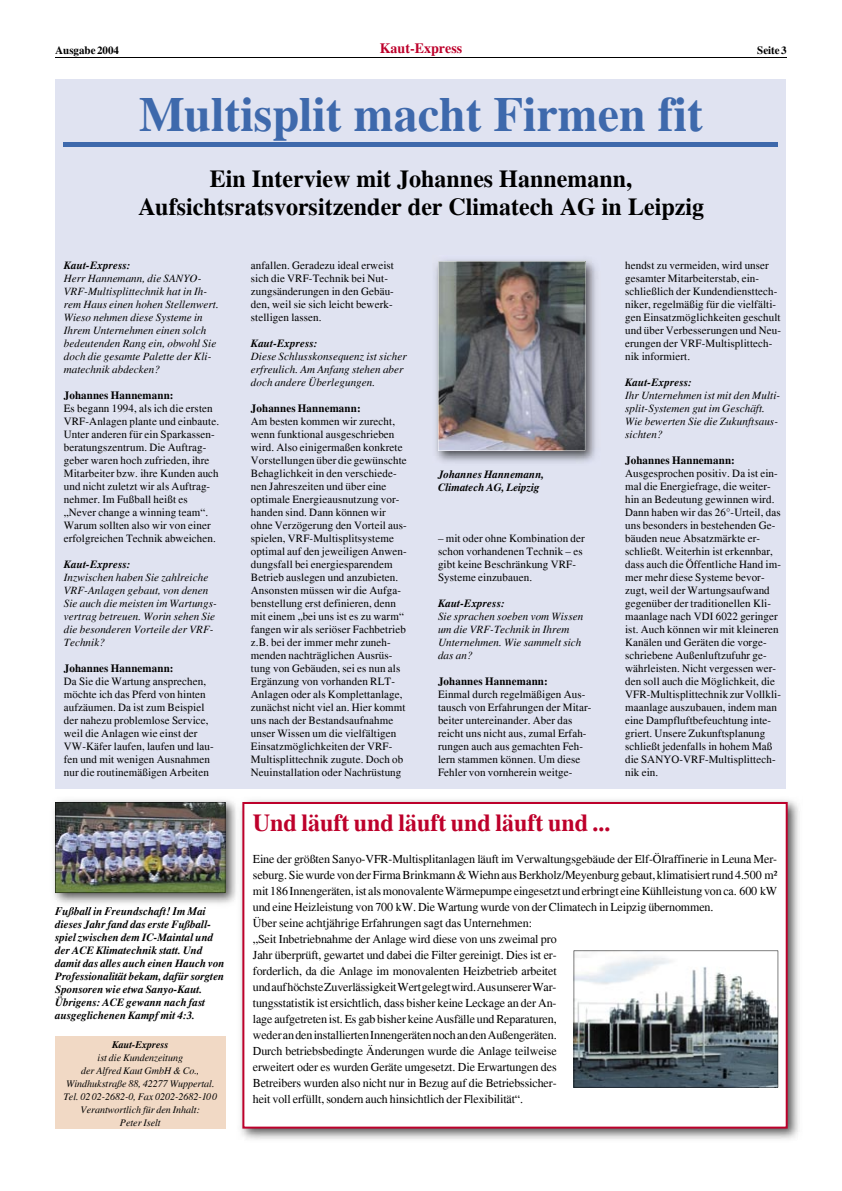
<style>
.page{position:relative;width:842px;height:1191px;background:#fff}
.page>*{position:absolute;margin:0;border:0;box-sizing:border-box;transform-origin:0 0}
.t1{font:700 48px "Times";color:#3e69ac}
.t2{font:700 24px/28px "Times";color:#000;text-align:center}
.t3{font:700 24px "Times";color:#bd002b}
.t4{font:700 14px "Times";color:#bd002b}
.t5{font:12px/16px "Times";letter-spacing:-.01em;color:#000}
.t6{font:11px/13px "Times";letter-spacing:.01em;color:#000}
.t7{font:italic 11px/13px "Times";letter-spacing:.01em;color:#000}
.t8{font:italic 700 11px/13px "Times";color:#000}
.t9{font:700 11px "Times";letter-spacing:.01em;color:#000}
.t10{font:italic 10px/13px "Times";color:#000;text-align:center}
.t11{font:italic 700 10px "Times";color:#000}
</style>
<div class="page">
<hr style="left:55px;top:57px;width:732px;height:1px;background:#000">
<div style="left:56px;top:80px;width:730px;height:709px;background:#e0e3f1"></div>
<hr style="left:64px;top:143px;width:714px;height:4px;background:#3e69ac">
<img style="left:240px;top:799px;width:559px;height:341px">
<svg style="left:242px;top:802px;width:546px;height:326px"></svg>
<div style="left:55px;top:1036px;width:170px;height:92px;background:#f1d9c5"></div>
<svg style="left:574px;top:950px;width:204px;height:137px"></svg>
<img style="left:435px;top:260px;width:162px;height:202px">
<img style="left:438px;top:261px;width:147px;height:190px">
<img style="left:53px;top:799px;width:183px;height:105px">
<img style="left:56px;top:907px;width:150px;height:1px">
<img style="left:55px;top:802px;width:170px;height:91px">
<p class="t9" style="left:55px;top:43px;width:65px">Ausgabe 2004</p>
<p class="t4" style="left:380px;top:40px;width:84px">Kaut-Express</p>
<p class="t9" style="left:757px;top:43px;width:31px">Seite 3</p>
<h1 class="t1" style="left:139px;top:85px;width:565px">Multisplit macht Firmen fit</h1>
<h2 class="t2" style="left:138px;top:165px;width:567px">Ein Interview mit Johannes Hannemann,<br>Aufsichtsratsvorsitzender der Climatech AG in Leipzig</h2>
<p class="t8" style="left:64px;top:258px;width:68px">Kaut-Express:</p>
<p class="t7" style="left:64px;top:272px;width:157px">Herr Hannemann, die SANYO-<br>VRF-Multisplittechnik hat in Ih&shy;rem Haus einen hohen Stellenwert.<br>Wieso nehmen diese Systeme in<br>Ihrem Unternehmen einen solch bedeutenden Rang ein, obwohl Sie doch die gesamte Palette der Kli&shy;matechnik abdecken?</p>
<p class="t9" style="left:64px;top:388px;width:111px">Johannes Hannemann:</p>
<p class="t6" style="left:64px;top:401px;width:157px">Es begann 1994, als ich die ersten<br>VRF-Anlagen plante und einbaute.<br>Unter anderen für ein Sparkassen&shy;beratungszentrum. Die Auftrag&shy;geber waren hoch zufrieden, ihre<br>Mitarbeiter bzw. ihre Kunden auch und nicht zuletzt wir als Auftrag&shy;nehmer. Im Fußball heißt es „Never change a winning team“.<br>Warum sollten also wir von einer erfolgreichen Technik abweichen.</p>
<p class="t8" style="left:64px;top:557px;width:68px">Kaut-Express:</p>
<p class="t7" style="left:64px;top:571px;width:155px">Inzwischen haben Sie zahlreiche<br>VRF-Anlagen gebaut, von denen<br>Sie auch die meisten im Wartungs&shy;vertrag betreuen. Worin sehen Sie die besonderen Vorteile der VRF-<br>Technik?</p>
<p class="t9" style="left:64px;top:661px;width:111px">Johannes Hannemann:</p>
<p class="t6" style="left:64px;top:674px;width:151px">Da Sie die Wartung ansprechen, möchte ich das Pferd von hinten aufzäumen. Da ist zum Beispiel der nahezu problemlose Service, weil die Anlagen wie einst der<br>VW-Käfer laufen, laufen und lau&shy;fen und mit wenigen Ausnahmen nur die routinemäßigen Arbeiten</p>
<p class="t8" style="left:55px;top:904px;width:171px">Fußball in Freundschaft! Im Mai dieses Jahr fand das erste Fußball&shy;spiel zwischen dem IC-Maintal und der ACE Klimatechnik statt. Und damit das alles auch einen Hauch von Professionalität bekam, dafür sorgten Sponsoren wie etwa Sanyo-Kaut.<br>Übrigens: ACE gewann nach fast ausgeglichenen Kampf mit 4:3.</p>
<p class="t11" style="left:112px;top:1038px;width:58px">Kaut-Express</p>
<p class="t10" style="left:63px;top:1050px;width:155px">ist die Kundenzeitung<br>der Alfred Kaut GmbH &amp; Co.,<br>Windhukstraße 88, 42277 Wuppertal.<br>Tel. 0202-2682-0, Fax 0202-2682-100<br>Verantwortlich für den Inhalt:<br>Peter Iselt</p>
<p class="t6" style="left:251px;top:258px;width:145px">anfallen. Geradezu ideal erweist sich die VRF-Technik bei Nut&shy;zungsänderungen in den Gebäu&shy;den, weil sie sich leicht bewerk&shy;stelligen lassen.</p>
<p class="t8" style="left:251px;top:336px;width:68px">Kaut-Express:</p>
<p class="t7" style="left:251px;top:350px;width:157px">Diese Schlusskonsequenz ist sicher erfreulich. Am Anfang stehen aber doch andere Überlegungen.</p>
<p class="t9" style="left:251px;top:401px;width:111px">Johannes Hannemann:</p>
<p class="t6" style="left:251px;top:414px;width:157px">Am besten kommen wir zurecht, wenn funktional ausgeschrieben wird. Also einigermaßen konkrete<br>Vorstellungen über die gewünschte<br>Behaglichkeit in den verschiede&shy;nen Jahreszeiten und über eine optimale Energieausnutzung vor&shy;handen sind. Dann können wir ohne Verzögerung den Vorteil aus&shy;spielen, VRF-Multisplitsysteme optimal auf den jeweiligen Anwen&shy;dungsfall bei energiesparendem<br>Betrieb auslegen und anzubieten.<br>Ansonsten müssen wir die Aufga&shy;benstellung erst definieren, denn mit einem „bei uns ist es zu warm“ fangen wir als seriöser Fachbetrieb z.B. bei der immer mehr zuneh&shy;menden nachträglichen Ausrüs&shy;tung von Gebäuden, sei es nun als<br>Ergänzung von vorhanden RLT-<br>Anlagen oder als Komplettanlage, zunächst nicht viel an. Hier kommt uns nach der Bestandsaufnahme unser Wissen um die vielfältigen<br>Einsatzmöglichkeiten der VRF-<br>Multisplittechnik zugute. Doch ob<br>Neuinstallation oder Nachrüstung</p>
<p class="t8" style="left:438px;top:468px;width:108px">Johannes Hannemann,<br>Climatech AG, Leipzig</p>
<p class="t6" style="left:438px;top:531px;width:148px">– mit oder ohne Kombination der schon vorhandenen Technik – es gibt keine Beschränkung VRF-<br>Systeme einzubauen.</p>
<p class="t8" style="left:438px;top:596px;width:68px">Kaut-Express:</p>
<p class="t7" style="left:438px;top:610px;width:147px">Sie sprachen soeben vom Wissen um die VRF-Technik in Ihrem<br>Unternehmen. Wie sammelt sich das an?</p>
<p class="t9" style="left:438px;top:674px;width:111px">Johannes Hannemann:</p>
<p class="t6" style="left:438px;top:687px;width:155px">Einmal durch regelmäßigen Aus&shy;tausch von Erfahrungen der Mitar&shy;beiter untereinander. Aber das reicht uns nicht aus, zumal Erfah&shy;rungen auch aus gemachten Feh&shy;lern stammen können. Um diese<br>Fehler von vornherein weitge-</p>
<p class="t6" style="left:625px;top:258px;width:157px">hendst zu vermeiden, wird unser gesamter Mitarbeiterstab, ein&shy;schließlich der Kundendiensttech&shy;niker, regelmäßig für die vielfälti&shy;gen Einsatzmöglichkeiten geschult und über Verbesserungen und Neu&shy;erungen der VRF-Multisplittech&shy;nik informiert.</p>
<p class="t8" style="left:625px;top:375px;width:68px">Kaut-Express:</p>
<p class="t7" style="left:625px;top:389px;width:157px">Ihr Unternehmen ist mit den Multi&shy;split-Systemen gut im Geschäft.<br>Wie bewerten Sie die Zukunftsaus&shy;sichten?</p>
<p class="t9" style="left:625px;top:453px;width:111px">Johannes Hannemann:</p>
<p class="t6" style="left:625px;top:466px;width:157px">Ausgesprochen positiv. Da ist ein&shy;mal die Energiefrage, die weiter&shy;hin an Bedeutung gewinnen wird.<br>Dann haben wir das 26°-Urteil, das uns besonders in bestehenden Ge&shy;bäuden neue Absatzmärkte er&shy;schließt. Weiterhin ist erkennbar, dass auch die Öffentliche Hand im&shy;mer mehr diese Systeme bevor&shy;zugt, weil der Wartungsaufwand gegenüber der traditionellen Kli&shy;maanlage nach VDI 6022 geringer ist. Auch können wir mit kleineren<br>Kanälen und Geräten die vorge&shy;schriebene Außenluftzufuhr ge&shy;währleisten. Nicht vergessen wer&shy;den soll auch die Möglichkeit, die<br>VFR-Multisplittechnik zur Vollkli&shy;maanlage auszubauen, indem man eine Dampfluftbefeuchtung inte&shy;griert. Unsere Zukunftsplanung schließt jedenfalls in hohem Maß die SANYO-VRF-Multisplittech&shy;nik ein.</p>
<h2 class="t3" style="left:253px;top:808px;width:359px">Und läuft und läuft und läuft und ...</h2>
<p class="t5" style="left:253px;top:851px;width:526px">Eine der größten Sanyo-VFR-Multisplitanlagen läuft im Verwaltungsgebäude der Elf-Ölraffinerie in Leuna Mer&shy;seburg. Sie wurde von der Firma Brinkmann &amp; Wiehn aus Berkholz/Meyenburg gebaut, klimatisiert rund 4.500 m² mit 186 Innengeräten, ist als monovalente Wärmepumpe eingesetzt und erbringt eine Kühlleistung von ca. 600 kW und eine Heizleistung von 700 kW. Die Wartung wurde von der Climatech in Leipzig übernommen.<br>Über seine achtjährige Erfahrungen sagt das Unternehmen:<br>„Seit Inbetriebnahme der Anlage wird diese von uns zweimal pro<br>Jahr überprüft, gewartet und dabei die Filter gereinigt. Dies ist er-<br>forderlich, da die Anlage im monovalenten Heizbetrieb arbeitet<br>und auf höchste Zuverlässigkeit Wert gelegt wird. Aus unserer War-<br>tungsstatistik ist ersichtlich, dass bisher keine Leckage an der An-<br>lage aufgetreten ist. Es gab bisher keine Ausfälle und Reparaturen,<br>weder an den installierten Innengeräten noch an den Außengeräten.<br>Durch betriebsbedingte Änderungen wurde die Anlage teilweise<br>erweitert oder es wurden Geräte umgesetzt. Die Erwartungen des<br>Betreibers wurden also nicht nur in Bezug auf die Betriebssicher-<br>heit voll erfüllt, sondern auch hinsichtlich der Flexibilität“.</p>
</div>
